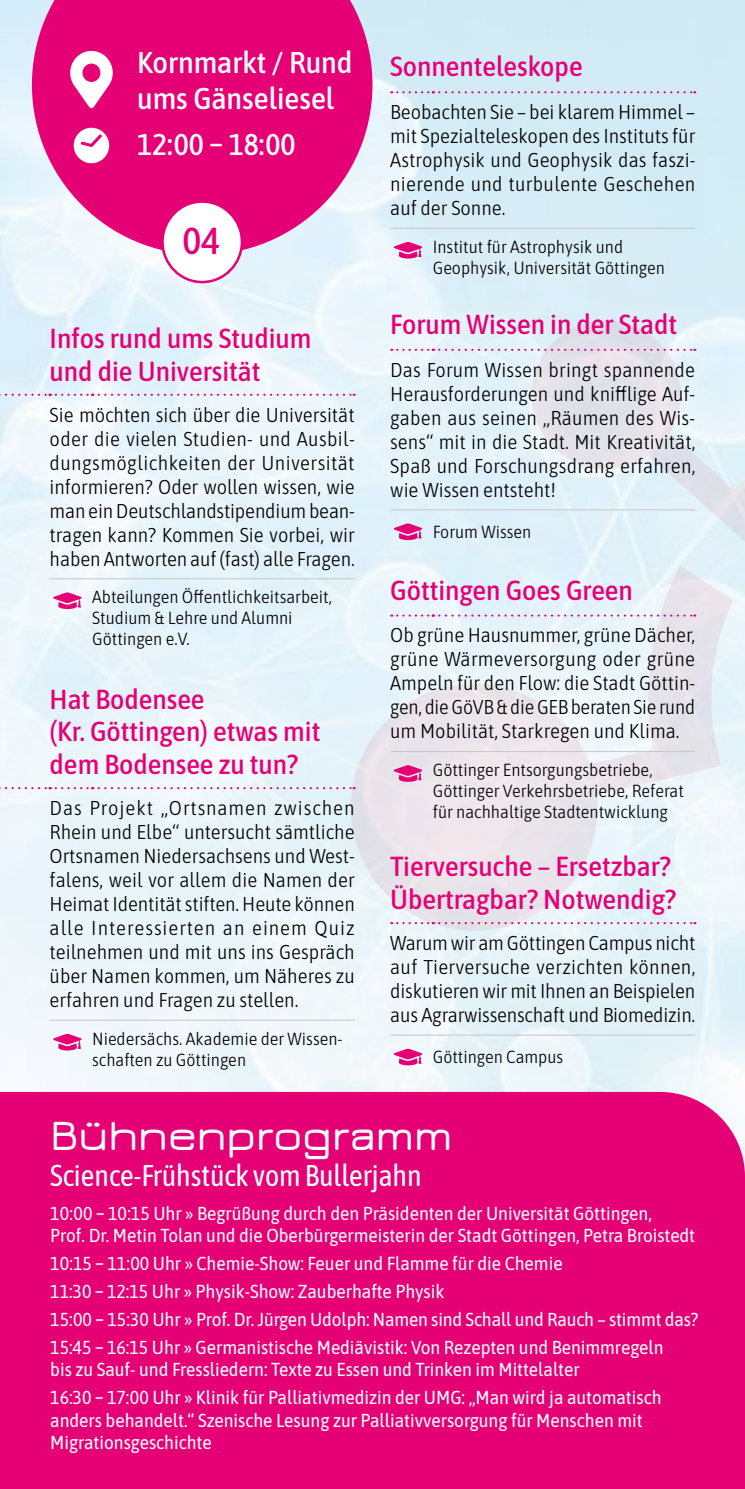
<style>
.page{position:relative;width:745px;height:1489px;background:#fff}
.page>*{position:absolute;margin:0;border:0;box-sizing:border-box;transform-origin:0 0}
.t1{font:600 45px "Jura";color:#fff}
.t2{font:500 semi-condensed 37.5px "Asap";color:#e60076}
.t3{font:500 semi-condensed 30px/36px "Asap";color:#fff}
.t4{font:30px "Asap Condensed";color:#fff}
.t5{font:500 semi-condensed 27.5px/32.5px "Asap";color:#e60076}
.t6{font:300 semi-condensed 20px/24px "Asap";color:#000;text-align:justify}
.t7{font:semi-condensed 18.75px/27.8px "Asap";color:#fff}
.t8{font:300 semi-condensed 17.5px/21px "Asap";color:#000}
.s1{font-weight:500}
</style>
<div class="page">
<img style="left:0;top:0;width:744px;height:1091px">
<svg style="left:338px;top:33px;width:406px;height:973px;background:#e2eef5"></svg>
<svg style="left:32px;top:0;width:340px;height:255px;background:#e6298c"></svg>
<div style="left:162px;top:202px;width:80px;height:80px;background:#fff;border-radius:50%"></div>
<div style="left:161px;top:200px;width:82px;height:83px;border:2px solid #e60076;border-radius:50%"></div>
<svg style="left:70px;top:51px;width:43px;height:57px"></svg>
<svg style="left:74px;top:128px;width:35px;height:35px"></svg>
<div style="left:0;top:1091px;width:744px;height:397px;background:#e60076"></div>
<hr style="left:50px;top:578px;width:42px;height:1px;background:#c6c6c6">
<hr style="left:92px;top:578px;width:262px;height:1px;background:#c6c6c6">
<svg style="left:0;top:393px;width:354px;height:3px"></svg>
<svg style="left:53px;top:592px;width:29px;height:17px"></svg>
<hr style="left:390px;top:509px;width:42px;height:1px;background:#c6c6c6">
<hr style="left:432px;top:509px;width:262px;height:1px;background:#c6c6c6">
<svg style="left:391px;top:349px;width:42px;height:2px"></svg>
<svg style="left:439px;top:349px;width:255px;height:2px"></svg>
<svg style="left:393px;top:523px;width:29px;height:17px"></svg>
<hr style="left:390px;top:1034px;width:42px;height:1px;background:#c6c6c6">
<hr style="left:432px;top:1034px;width:262px;height:1px;background:#c6c6c6">
<svg style="left:391px;top:922px;width:42px;height:2px"></svg>
<svg style="left:439px;top:922px;width:255px;height:2px"></svg>
<svg style="left:393px;top:1048px;width:29px;height:17px"></svg>
<hr style="left:50px;top:1019px;width:42px;height:1px;background:#c6c6c6">
<hr style="left:92px;top:1019px;width:262px;height:1px;background:#c6c6c6">
<svg style="left:0;top:787px;width:354px;height:2px"></svg>
<svg style="left:53px;top:1033px;width:29px;height:17px"></svg>
<hr style="left:390px;top:228px;width:42px;height:1px;background:#c6c6c6">
<hr style="left:432px;top:228px;width:262px;height:1px;background:#c6c6c6">
<svg style="left:391px;top:91px;width:42px;height:2px"></svg>
<svg style="left:439px;top:91px;width:255px;height:2px"></svg>
<svg style="left:393px;top:242px;width:29px;height:16px"></svg>
<hr style="left:390px;top:751px;width:42px;height:1px;background:#c6c6c6">
<hr style="left:432px;top:751px;width:262px;height:1px;background:#c6c6c6">
<svg style="left:391px;top:614px;width:42px;height:2px"></svg>
<svg style="left:439px;top:614px;width:255px;height:2px"></svg>
<svg style="left:393px;top:765px;width:29px;height:16px"></svg>
<h3 class="t3" style="left:137px;top:43px;width:217px">Kornmarkt / Rund ums Gänseliesel</h3>
<h3 class="t3" style="left:137px;top:125px;width:160px">12:00 – 18:00</h3>
<h2 class="t2" style="left:182px;top:215px;width:39px">04</h2>
<h3 class="t5" style="left:50px;top:320px;width:263px">Infos rund ums Studium und die Universität</h3>
<p class="t6" style="left:50px;top:401px;width:306px">Sie möchten sich über die Universität oder die vielen Studien- und Ausbil&shy;dungsmöglichkeiten der Universität informieren? Oder wollen wissen, wie man ein Deutschlandstipendium bean&shy;tragen kann? Kommen Sie vorbei, wir haben Antworten auf (fast) alle Fragen.</p>
<p class="t8" style="left:92px;top:585px;width:241px">Abteilungen Öffentlichkeitsarbeit,<br>Studium &amp; Lehre und Alumni<br>Göttingen e.V.</p>
<h3 class="t5" style="left:50px;top:681px;width:272px">Hat Bodensee<br>(Kr. Göttingen) etwas mit dem Bodensee zu tun?</h3>
<p class="t6" style="left:50px;top:794px;width:306px">Das Projekt „Ortsnamen zwischen Rhein und Elbe“ untersucht sämtliche Ortsnamen Niedersachsens und West&shy;falens, weil vor allem die Namen der Heimat Identität stiften. Heute können alle Interessierten an einem Quiz teilnehmen und mit uns ins Gespräch über Namen kommen, um Näheres zu erfahren und Fragen zu stellen.</p>
<p class="t8" style="left:92px;top:1027px;width:252px">Niedersächs. Akademie der Wissen&shy;schaften zu Göttingen</p>
<h3 class="t5" style="left:390px;top:49px;width:194px">Sonnenteleskope</h3>
<p class="t6" style="left:390px;top:99px;width:306px">Beobachten Sie – bei klarem Himmel – mit Spezialteleskopen des Instituts für Astrophysik und Geophysik das faszi&shy;nierende und turbulente Geschehen auf der Sonne.</p>
<p class="t8" style="left:432px;top:235px;width:233px">Institut für Astrophysik und<br>Geophysik, Universität Göttingen</p>
<h3 class="t5" style="left:390px;top:306px;width:288px">Forum Wissen in der Stadt</h3>
<p class="t6" style="left:390px;top:356px;width:306px">Das Forum Wissen bringt spannende Herausforderungen und knifflige Auf&shy;gaben aus seinen „Räumen des Wis&shy;sens“ mit in die Stadt. Mit Kreativität, Spaß und Forschungsdrang erfahren, wie Wissen entsteht!</p>
<p class="t8" style="left:432px;top:520px;width:100px">Forum Wissen</p>
<h3 class="t5" style="left:390px;top:572px;width:244px">Göttingen Goes Green</h3>
<p class="t6" style="left:390px;top:622px;width:306px">Ob grüne Hausnummer, grüne Dächer, grüne Wärmeversorgung oder grüne Ampeln für den Flow: die Stadt Göttin&shy;gen, die GöVB &amp; die GEB beraten Sie rund um Mobilität, Starkregen und Klima.</p>
<p class="t8" style="left:432px;top:758px;width:252px">Göttinger Entsorgungsbetriebe,<br>Göttinger Verkehrsbetriebe, Referat für nachhaltige Stadtentwicklung</p>
<h3 class="t5" style="left:390px;top:848px;width:287px">Tierversuche – Ersetzbar?<br>Übertragbar? Notwendig?</h3>
<p class="t6" style="left:390px;top:929px;width:306px">Warum wir am Göttingen Campus nicht auf Tierversuche verzichten können, diskutieren wir mit Ihnen an Beispielen aus Agrarwissenschaft und Biomedizin.</p>
<p class="t8" style="left:432px;top:1045px;width:132px">Göttingen Campus</p>
<h1 class="t1" style="left:50px;top:1112px;width:403px">Bühnenprogramm</h1>
<h3 class="t4" style="left:50px;top:1154px;width:373px">Science-Frühstück vom Bullerjahn</h3>
<p class="t7" style="left:50px;top:1200px;width:646px;line-height:22.5px">10:00 <span class="s1">–</span> 10:15 Uhr » Begrüßung durch den Präsidenten der Universität Göttingen,<br>Prof. Dr. Metin Tolan und die Oberbürgermeisterin der Stadt Göttingen, Petra Broistedt</p>
<p class="t7" style="left:50px;top:1248px;width:649px">10:15 <span class="s1">–</span> 11:00 Uhr » Chemie-Show: Feuer und Flamme für die Chemie<br>11:30 <span class="s1">–</span> 12:15 Uhr » Physik-Show: Zauberhafte Physik<br>15:00 <span class="s1">–</span> 15:30 Uhr » Prof. Dr. Jürgen Udolph: Namen sind Schall und Rauch – stimmt das?<br>15:45 <span class="s1">–</span> 16:15 Uhr » Germanistische Mediävistik: Von Rezepten und Benimmregeln</p>
<p class="t7" style="left:50px;top:1354px;width:612px">bis zu Sauf- und Fressliedern: Texte zu Essen und Trinken im Mittelalter<br>16:30 <span class="s1">–</span> 17:00 Uhr » Klinik für Palliativmedizin der UMG: „Man wird ja automatisch</p>
<p class="t7" style="left:50px;top:1407px;width:593px;line-height:22.5px">anders behandelt.“ Szenische Lesung zur Palliativversorgung für Menschen mit<br>Migrationsgeschichte</p>
</div>
